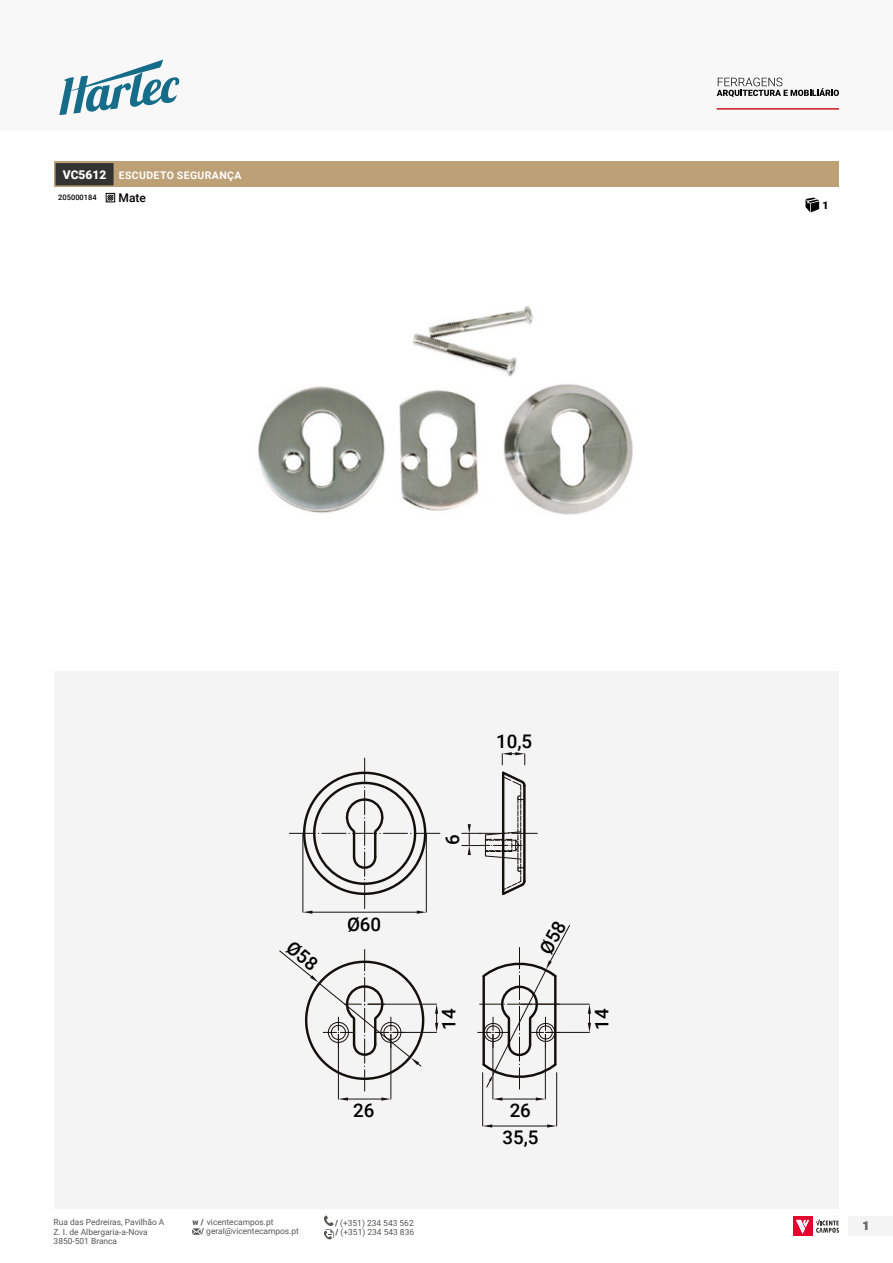
<style>
.page{position:relative;width:893px;height:1263px;background:#fff}
.page>*{position:absolute;margin:0;border:0;box-sizing:border-box;transform-origin:0 0}
.t1{font:500 18.75px "Roboto";color:#000}
.t2{font:500 12px "Roboto";color:#000}
.t3{font:900 12px "Roboto";color:#575756}
.t4{font:700 10.5px "Roboto";letter-spacing:.035em;color:#fff}
.t5{font:900 10.5px "Roboto";color:#000}
.t6{font:8.4px/9.6px "Roboto";color:#575756}
.t7{font:500 7.5px "Roboto";color:#000}
.s1{font-weight:900;font-size:12px}
.s2{font-weight:900}
</style>
<div class="page">
<div style="left:0;top:0;width:893px;height:131px;background:#f8f8f8"></div>
<svg style="left:59px;top:60px;width:120px;height:55px"></svg>
<div style="left:849px;top:1216px;width:44px;height:20px;background:#f4f4f4"></div>
<svg style="left:717px;top:78px;width:122px;height:19px"></svg>
<hr style="left:717px;top:108px;width:122px;height:2px;background:#cd171a">
<div style="left:793px;top:1216px;width:19px;height:20px;background:#e4032e"></div>
<svg style="left:796px;top:1220px;width:13px;height:14px"></svg>
<svg style="left:816px;top:1219px;width:23px;height:14px"></svg>
<svg style="left:192px;top:1228px;width:9px;height:7px"></svg>
<svg style="left:324px;top:1215px;width:10px;height:24px"></svg>
<img style="left:258px;top:306px;width:375px;height:208px">
<div style="left:54px;top:162px;width:785px;height:25px;background:#bea076"></div>
<div style="left:54px;top:162px;width:61px;height:25px;background:#333332;border:2px solid #bea076"></div>
<svg style="left:805px;top:198px;width:14px;height:14px"></svg>
<svg style="left:106px;top:193px;width:9px;height:9px"></svg>
<div style="left:54px;top:672px;width:785px;height:537px;background:#f4f4f4"></div>
<svg style="left:289px;top:758px;width:151px;height:156px"></svg>
<svg style="left:462px;top:752px;width:75px;height:143px"></svg>
<hr style="left:338px;top:1034px;width:1px;height:65px;background:#171212">
<hr style="left:390px;top:1034px;width:1px;height:65px;background:#171212">
<hr style="left:345px;top:1098px;width:39px;height:1px;background:#171212">
<svg style="left:338px;top:1097px;width:10px;height:4px"></svg>
<svg style="left:381px;top:1097px;width:10px;height:4px"></svg>
<hr style="left:393px;top:1032px;width:44px;height:1px;background:#171212">
<hr style="left:368px;top:1004px;width:69px;height:1px;background:#171212">
<svg style="left:435px;top:1004px;width:3px;height:28px"></svg>
<hr style="left:546px;top:1032px;width:43px;height:1px;background:#171212">
<hr style="left:521px;top:1004px;width:68px;height:1px;background:#171212">
<svg style="left:588px;top:1004px;width:3px;height:28px"></svg>
<hr style="left:492px;top:1034px;width:1px;height:65px;background:#171212">
<hr style="left:545px;top:1034px;width:1px;height:65px;background:#171212">
<hr style="left:500px;top:1098px;width:39px;height:1px;background:#171212">
<svg style="left:493px;top:1097px;width:9px;height:4px"></svg>
<svg style="left:536px;top:1097px;width:9px;height:4px"></svg>
<hr style="left:482px;top:1072px;width:1px;height:54px;background:#171212">
<hr style="left:556px;top:1072px;width:1px;height:54px;background:#171212">
<hr style="left:489px;top:1125px;width:61px;height:1px;background:#171212">
<svg style="left:483px;top:1124px;width:9px;height:3px"></svg>
<svg style="left:547px;top:1124px;width:10px;height:3px"></svg>
<svg style="left:279px;top:949px;width:147px;height:142px"></svg>
<svg style="left:478px;top:925px;width:92px;height:164px"></svg>
<p class="t4" style="left:63px;top:168px;width:180px"><span class="s1">VC5612</span> ESCUDETO SEGURANÇA</p>
<p class="t7" style="left:58px;top:193px;width:40px">205000184</p>
<h2 class="t2" style="left:119px;top:189px;width:29px">Mate</h2>
<h1 class="t1" style="left:496px;top:728px;width:38px">10,5</h1>
<h1 class="t1" style="left:347px;top:911px;width:36px">Ø60</h1>
<h1 class="t1" style="left:439px;top:844px;width:12px;rotate:-90deg">6</h1>
<h1 class="t1" style="left:436px;top:1030px;width:23px;rotate:-90deg">14</h1>
<h1 class="t1" style="left:589px;top:1030px;width:23px;rotate:-90deg">14</h1>
<h1 class="t1" style="left:353px;top:1097px;width:23px">26</h1>
<p class="t6" style="left:54px;top:1217px;width:112px">Rua das Pedreiras, Pavilhão A</p>
<p class="t6" style="left:335px;top:1217px;width:80px"><span class="s2">/</span> (+351) 234 543 562</p>
<p class="t6" style="left:54px;top:1226px;width:96px">Z. I. de Albergaria-a-Nova<br>3850-501 Branca</p>
<p class="t6" style="left:201px;top:1217px;width:99px;line-height:9.1px;text-indent:-9px"><span class="s2">w /</span> vicentecampos.pt<br><span class="s2">/</span> geral@vicentecampos.pt</p>
<p class="t6" style="left:336px;top:1227px;width:80px"><span class="s2">/</span> (+351) 234 543 836</p>
<h1 class="t1" style="left:510px;top:1097px;width:23px">26</h1>
<h1 class="t1" style="left:502px;top:1124px;width:38px">35,5</h1>
<p class="t5" style="left:823px;top:198px;width:8px">1</p>
<h2 class="t3" style="left:862px;top:1217px;width:8px">1</h2>
</div>
